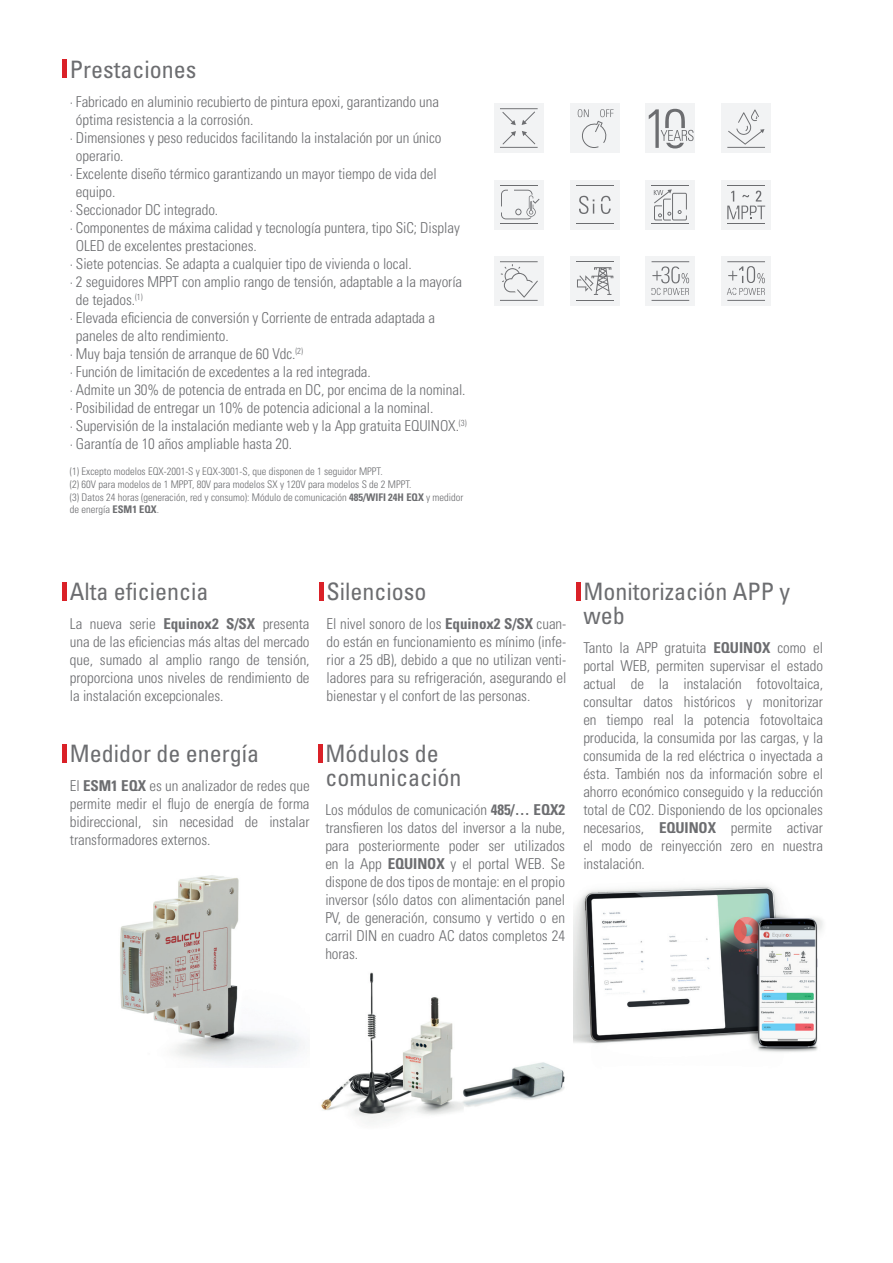
<style>
.page{position:relative;width:893px;height:1263px;background:#fff}
.page>*{position:absolute;margin:0;border:0;box-sizing:border-box;transform-origin:0 0}
.t1{font:condensed 24px/24px "Univers LT Std";color:#6c6d70}
.t2{font:300 condensed 15px/18px "Univers LT Std";letter-spacing:-.005em;color:#6c6d70;text-align:justify}
.t3{font:300 condensed 10.5px/12.6px "Univers LT Std";color:#6c6d70}
.s1{font-weight:700}
</style>
<div class="page">
<hr style="left:63px;top:60px;width:4px;height:18px;background:#da2128">
<div style="left:494px;top:103px;width:50px;height:50px;background:#f2f3f4"></div>
<svg style="left:500px;top:108px;width:38px;height:40px"></svg>
<div style="left:570px;top:103px;width:49px;height:50px;background:#f2f3f4"></div>
<svg style="left:578px;top:109px;width:36px;height:39px"></svg>
<div style="left:646px;top:103px;width:49px;height:50px;background:#f2f3f4"></div>
<svg style="left:649px;top:109px;width:44px;height:39px"></svg>
<div style="left:721px;top:103px;width:50px;height:50px;background:#f2f3f4"></div>
<svg style="left:727px;top:109px;width:38px;height:39px"></svg>
<div style="left:494px;top:180px;width:50px;height:49px;background:#f2f3f4"></div>
<hr style="left:500px;top:223px;width:38px;height:1px;background:#6c6d70">
<hr style="left:500px;top:185px;width:38px;height:1px;background:#6c6d70">
<svg style="left:501px;top:190px;width:39px;height:29px"></svg>
<div style="left:570px;top:180px;width:49px;height:49px;background:#f2f3f4"></div>
<hr style="left:576px;top:223px;width:37px;height:1px;background:#6c6d70">
<hr style="left:576px;top:185px;width:37px;height:1px;background:#6c6d70">
<svg style="left:579px;top:196px;width:15px;height:18px"></svg>
<svg style="left:601px;top:196px;width:10px;height:18px"></svg>
<div style="left:646px;top:180px;width:49px;height:49px;background:#f2f3f4"></div>
<hr style="left:652px;top:223px;width:37px;height:1px;background:#6c6d70">
<hr style="left:652px;top:185px;width:37px;height:1px;background:#6c6d70">
<svg style="left:654px;top:189px;width:33px;height:32px"></svg>
<div style="left:721px;top:180px;width:50px;height:49px;background:#f2f3f4"></div>
<hr style="left:727px;top:223px;width:38px;height:1px;background:#6c6d70">
<hr style="left:727px;top:185px;width:38px;height:1px;background:#6c6d70">
<svg style="left:727px;top:191px;width:38px;height:28px"></svg>
<div style="left:494px;top:256px;width:50px;height:50px;background:#f2f3f4"></div>
<svg style="left:500px;top:261px;width:38px;height:40px"></svg>
<div style="left:570px;top:256px;width:49px;height:50px;background:#f2f3f4"></div>
<hr style="left:576px;top:300px;width:37px;height:1px;background:#6c6d70">
<hr style="left:576px;top:261px;width:37px;height:1px;background:#6c6d70">
<svg style="left:577px;top:267px;width:36px;height:28px"></svg>
<div style="left:646px;top:256px;width:49px;height:50px;background:#f2f3f4"></div>
<svg style="left:652px;top:261px;width:37px;height:40px"></svg>
<div style="left:721px;top:256px;width:50px;height:50px;background:#f2f3f4"></div>
<svg style="left:727px;top:261px;width:38px;height:40px"></svg>
<hr style="left:63px;top:582px;width:4px;height:18px;background:#da2128">
<div style="left:319px;top:582px;width:5px;height:18px;background:#da2128"></div>
<hr style="left:576px;top:582px;width:4px;height:18px;background:#da2128">
<hr style="left:63px;top:744px;width:4px;height:18px;background:#da2128">
<img style="left:120px;top:875px;width:181px;height:189px">
<hr style="left:318px;top:744px;width:4px;height:18px;background:#da2128">
<img style="left:321px;top:964px;width:253px;height:160px">
<img style="left:574px;top:885px;width:249px;height:167px">
<h1 class="t1" style="left:70px;top:57px;width:128px">Prestaciones</h1>
<p class="t2" style="left:70px;top:93px;width:371px">∙ Fabricado en aluminio recubierto de pintura epoxi, garantizando una</p>
<p class="t2" style="left:76px;top:111px;width:179px">óptima resistencia a la corrosión.</p>
<p class="t2" style="left:70px;top:129px;width:373px">∙ Dimensiones y peso reducidos facilitando la instalación por un único</p>
<p class="t2" style="left:76px;top:147px;width:49px">operario.</p>
<p class="t2" style="left:70px;top:165px;width:368px">∙ Excelente diseño térmico garantizando un mayor tiempo de vida del</p>
<p class="t2" style="left:76px;top:183px;width:41px">equipo.</p>
<p class="t2" style="left:70px;top:201px;width:150px">∙ Seccionador DC integrado.</p>
<p class="t2" style="left:70px;top:219px;width:391px">∙ Componentes de máxima calidad y tecnología puntera, tipo SiC; Display</p>
<p class="t2" style="left:76px;top:237px;width:182px">OLED de excelentes prestaciones.</p>
<p class="t2" style="left:70px;top:255px;width:343px">∙ Siete potencias. Se adapta a cualquier tipo de vivienda o local.</p>
<p class="t2" style="left:70px;top:273px;width:394px">∙ 2 seguidores MPPT con amplio rango de tensión, adaptable a la mayoría</p>
<p class="t2" style="left:76px;top:291px;width:68px">de tejados.<sup>(1)</sup></p>
<p class="t2" style="left:70px;top:309px;width:367px">∙ Elevada eficiencia de conversión y Corriente de entrada adaptada a</p>
<p class="t2" style="left:76px;top:327px;width:154px">paneles de alto rendimiento.</p>
<p class="t2" style="left:70px;top:345px;width:235px">∙ Muy baja tensión de arranque de 60 Vdc.<sup>(2)</sup></p>
<p class="t2" style="left:70px;top:363px;width:302px">∙ Función de limitación de excedentes a la red integrada.</p>
<p class="t2" style="left:70px;top:381px;width:397px">∙ Admite un 30% de potencia de entrada en DC, por encima de la nominal.</p>
<p class="t2" style="left:70px;top:399px;width:365px">∙ Posibilidad de entregar un 10% de potencia adicional a la nominal.</p>
<p class="t2" style="left:70px;top:417px;width:398px">∙ Supervisión de la instalación mediante web y la App gratuita EQUINOX.<sup>(3)</sup></p>
<p class="t2" style="left:70px;top:435px;width:224px">∙ Garantía de 10 años ampliable hasta 20.</p>
<p class="t3" style="left:70px;top:465px;width:395px">(1) Excepto modelos EQX-2001-S y EQX-3001-S, que disponen de 1 seguidor MPPT.<br>(2) 60V para modelos de 1 MPPT, 80V para modelos SX y 120V para modelos S de 2 MPPT.<br>(3) Datos 24 horas (generación, red y consumo): Módulo de comunicación <span class="s1">485/WIFI 24H EQX</span> y medidor de energía <span class="s1">ESM1 EQX</span>.</p>
<h1 class="t1" style="left:70px;top:579px;width:140px">Alta eficiencia</h1>
<p class="t2" style="left:70px;top:615px;width:241px">La nueva serie <span class="s1">Equinox2 S/SX</span> presenta una de las eficiencias más altas del mercado que, sumado al amplio rango de tensión, proporciona unos niveles de rendimiento de la instalación excepcionales.</p>
<h1 class="t1" style="left:327px;top:579px;width:101px">Silencioso</h1>
<p class="t2" style="left:327px;top:615px;width:241px">El nivel sonoro de los <span class="s1">Equinox2 S/SX</span> cuan&shy;do están en funcionamiento es mínimo (infe&shy;rior a 25 dB), debido a que no utilizan venti&shy;ladores para su refrigeración, asegurando el bienestar y el confort de las personas.</p>
<h1 class="t1" style="left:70px;top:741px;width:191px">Medidor de energía</h1>
<p class="t2" style="left:70px;top:777px;width:241px">El <span class="s1">ESM1 EQX</span> es un analizador de redes que permite medir el flujo de energía de forma bidireccional, sin necesidad de instalar transformadores externos.</p>
<h1 class="t1" style="left:325px;top:741px;width:137px">Módulos de comunicación</h1>
<p class="t2" style="left:325px;top:801px;width:241px">Los módulos de comunicación <span class="s1">485/… EQX2 </span>transfieren los datos del inversor a la nube, para posteriormente poder ser utilizados en la App <span class="s1">EQUINOX</span> y el portal WEB. Se dispone de dos tipos de montaje: en el propio inversor (sólo datos con alimentación panel PV, de generación, consumo y vertido o en carril DIN en cuadro AC datos completos 24 horas.</p>
<h1 class="t1" style="left:583px;top:579px;width:208px">Monitorización APP y web</h1>
<p class="t2" style="left:583px;top:639px;width:241px">Tanto la APP gratuita <span class="s1">EQUINOX</span> como el portal WEB, permiten supervisar el estado actual de la instalación fotovoltaica, consultar datos históricos y monitorizar en tiempo real la potencia fotovoltaica producida, la consumida por las cargas, y la consumida de la red eléctrica o inyectada a ésta. También nos da información sobre el ahorro económico conseguido y la reducción total de CO2. Disponiendo de los opcionales necesarios, <span class="s1">EQUINOX</span> permite activar el modo de reinyección zero en nuestra instalación.</p>
</div>
